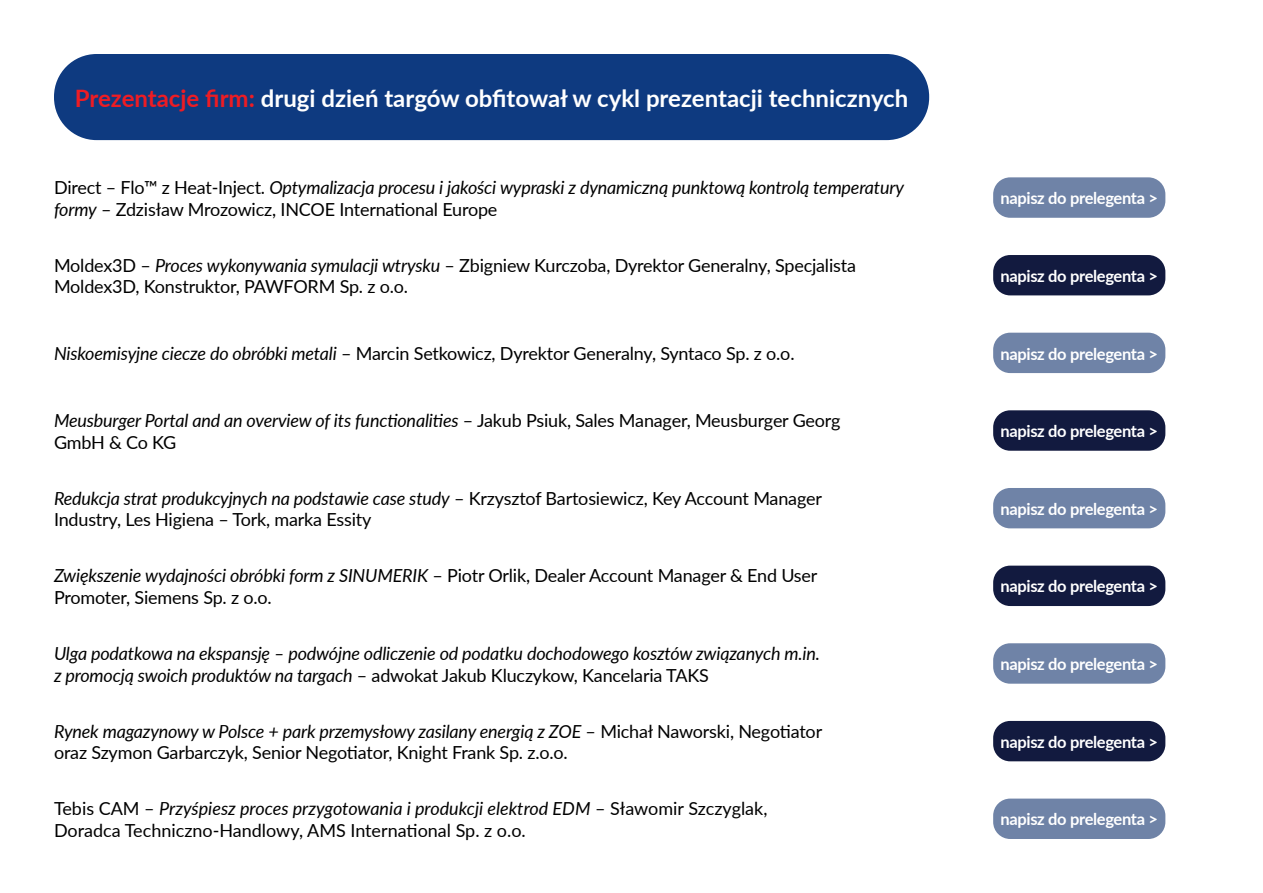
<style>
.page{position:relative;width:1263px;height:893px;background:#fff}
.page>*{position:absolute;margin:0;border:0;box-sizing:border-box;transform-origin:0 0}
.t1{font:700 24px "Lato";color:#fff}
.t2{font:18px/21.6px "Lato";letter-spacing:-.01em;color:#000}
.t3{font:italic 18px/21.6px "Lato";letter-spacing:-.01em;color:#000}
.t4{font:700 16.5px "Lato";letter-spacing:-.02em;color:#fff}
.s1{color:#ed1c24}
.s2{font-style:normal}
.s3{font-style:italic}
</style>
<div class="page">
<div style="left:993px;top:799px;width:172px;height:40px;background:#6f83a7;border-radius:17px"></div>
<div style="left:993px;top:177px;width:172px;height:41px;background:#6f83a7;border-radius:17px"></div>
<div style="left:993px;top:255px;width:172px;height:40px;background:#121a3f;border-radius:17px"></div>
<div style="left:993px;top:333px;width:172px;height:40px;background:#6f83a7;border-radius:17px"></div>
<div style="left:993px;top:410px;width:172px;height:41px;background:#121a3f;border-radius:17px"></div>
<div style="left:993px;top:488px;width:172px;height:40px;background:#6f83a7;border-radius:17px"></div>
<div style="left:993px;top:566px;width:172px;height:40px;background:#121a3f;border-radius:17px"></div>
<div style="left:993px;top:643px;width:172px;height:41px;background:#6f83a7;border-radius:17px"></div>
<div style="left:993px;top:721px;width:172px;height:40px;background:#121a3f;border-radius:17px"></div>
<div style="left:54px;top:54px;width:875px;height:86px;background:#0e3a80;border-radius:43px"></div>
<h1 class="t1" style="left:75px;top:80px;width:835px"><span class="s1">Prezentacje firm:</span> drugi dzień targów obfitował w cykl prezentacji technicznych</h1>
<p class="t3" style="left:54px;top:176px;width:851px"><span class="s2">Direct – Flo™ z Heat-Inject.</span> Optymalizacja procesu i jakości wypraski z dynamiczną punktową kontrolą temperatury formy <span class="s2">– Zdzisław Mrozowicz, INCOE International Europe</span></p>
<p class="t2" style="left:54px;top:254px;width:803px">Moldex3D – <span class="s3">Proces wykonywania symulacji wtrysku</span> – Zbigniew Kurczoba, Dyrektor Generalny, Specjalista<br>Moldex3D, Konstruktor, PAWFORM Sp. z o.o.</p>
<p class="t4" style="left:1000px;top:186px;width:159px">napisz do prelegenta &gt;</p>
<p class="t4" style="left:1000px;top:264px;width:159px">napisz do prelegenta &gt;</p>
<p class="t2" style="left:54px;top:342px;width:742px"><span class="s3">Niskoemisyjne ciecze do obróbki metali</span> – Marcin Setkowicz, Dyrektor Generalny, Syntaco Sp. z o.o.</p>
<p class="t4" style="left:1000px;top:341px;width:159px">napisz do prelegenta &gt;</p>
<p class="t3" style="left:54px;top:409px;width:788px">Meusburger Portal and an overview of its functionalities <span class="s2">– Jakub Psiuk, Sales Manager, Meusburger Georg<br>GmbH &amp; Co KG</span></p>
<p class="t2" style="left:54px;top:486px;width:769px"><span class="s3">Redukcja strat produkcyjnych na podstawie case study</span> – Krzysztof Bartosiewicz, Key Account Manager<br>Industry, Les Higiena – Tork, marka Essity</p>
<p class="t2" style="left:54px;top:564px;width:765px"><span class="s3">Zwiększenie wydajności obróbki form z SINUMERIK</span> – Piotr Orlik, Dealer Account Manager &amp; End User<br>Promoter, Siemens Sp. z o.o.</p>
<p class="t3" style="left:54px;top:642px;width:767px">Ulga podatkowa na ekspansję – podwójne odliczenie od podatku dochodowego kosztów związanych m.in. z promocją swoich produktów na targach <span class="s2">– adwokat Jakub Kluczykow, Kancelaria TAKS</span></p>
<p class="t2" style="left:54px;top:719px;width:770px"><span class="s3">Rynek magazynowy w Polsce + park przemysłowy zasilany energią z ZOE</span> – Michał Naworski, Negotiator oraz Szymon Garbarczyk, Senior Negotiator, Knight Frank Sp. z.o.o.</p>
<p class="t4" style="left:1000px;top:419px;width:159px">napisz do prelegenta &gt;</p>
<p class="t4" style="left:1000px;top:497px;width:159px">napisz do prelegenta &gt;</p>
<p class="t4" style="left:1000px;top:574px;width:159px">napisz do prelegenta &gt;</p>
<p class="t4" style="left:1000px;top:652px;width:159px">napisz do prelegenta &gt;</p>
<p class="t4" style="left:1000px;top:730px;width:159px">napisz do prelegenta &gt;</p>
<p class="t2" style="left:54px;top:797px;width:715px">Tebis CAM – <span class="s3">Przyśpiesz proces przygotowania i produkcji elektrod EDM</span> – Sławomir Szczyglak,<br>Doradca Techniczno-Handlowy, AMS International Sp. z o.o.</p>
<p class="t4" style="left:1000px;top:807px;width:159px">napisz do prelegenta &gt;</p>
</div>
